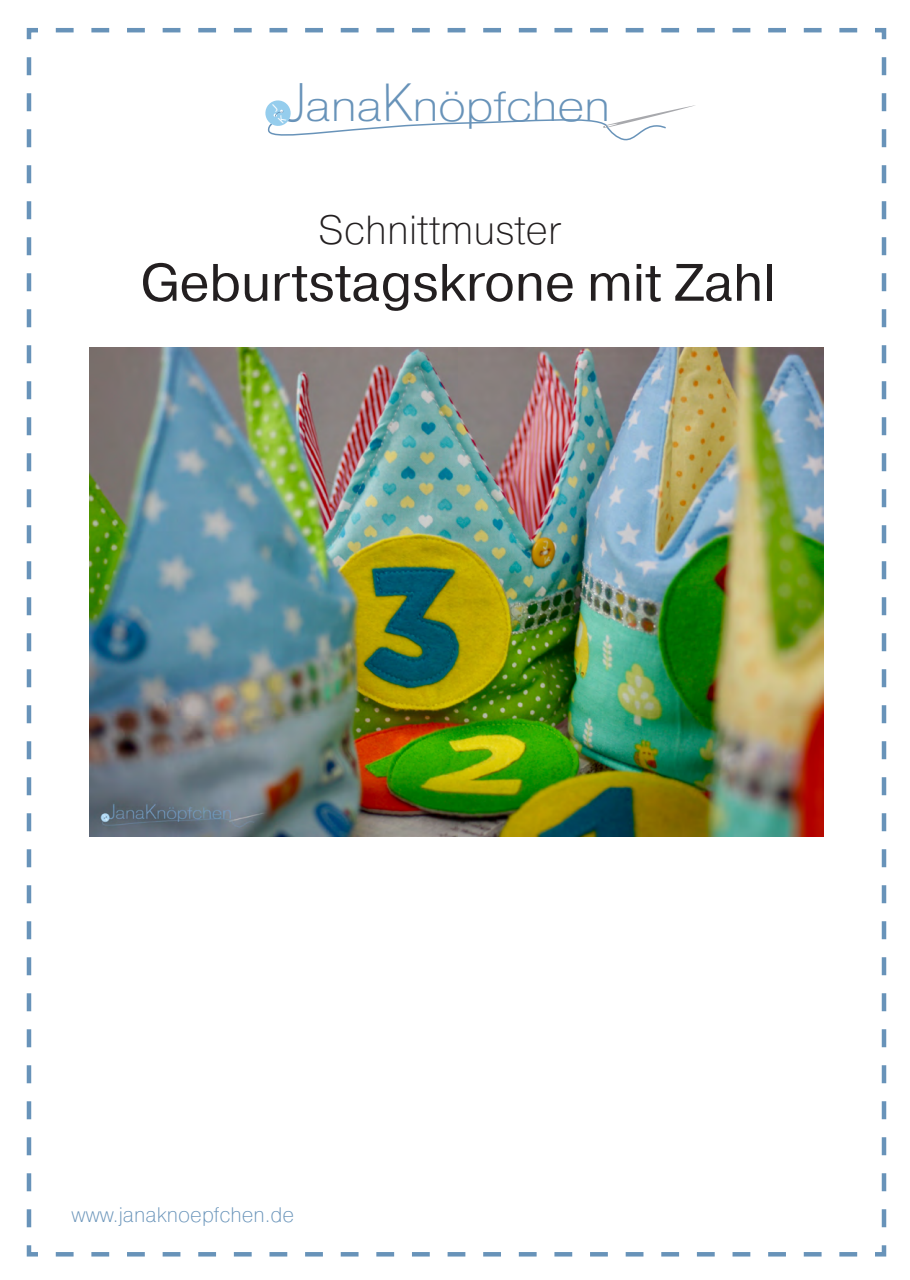
<style>
.page{position:relative;width:910px;height:1280px;background:#fff}
.page>*{position:absolute;margin:0;border:0;box-sizing:border-box;transform-origin:0 0}
.t1{font:200 54.15px "Pragmatica Ext";color:#6893b9;scale:.77 1}
.t2{font:52.5px "Pragmatica";color:#231f20}
.t3{font:200 42.15px "Pragmatica Ext";color:#6893b9}
.t4{font:200 40.5px "Pragmatica";color:#231f20}
.t5{font:200 21px "Pragmatica";color:#6893b9}
</style>
<div class="page">
<img style="left:89px;top:347px;width:735px;height:490px">
<svg style="left:26px;top:1245px;width:831px;height:12px"></svg>
<svg style="left:26px;top:28px;width:12px;height:1199px"></svg>
<svg style="left:56px;top:28px;width:831px;height:12px"></svg>
<svg style="left:875px;top:57px;width:12px;height:1200px"></svg>
<svg style="left:265px;top:100px;width:430px;height:41px"></svg>
<p class="t1" style="left:282px;top:69px;width:32px">J</p>
<p class="t3" style="left:306px;top:80px;width:78px">ana</p>
<p class="t3" style="left:413px;top:80px;width:199px">nöpfchen</p>
<p class="t4" style="left:318px;top:204px;width:244px">Schnittmuster</p>
<p class="t2" style="left:141px;top:250px;width:636px">Geburtstagskrone mit Zahl</p>
<p class="t5" style="left:72px;top:1201px;width:224px">www.janaknoepfchen.de</p>
</div>
